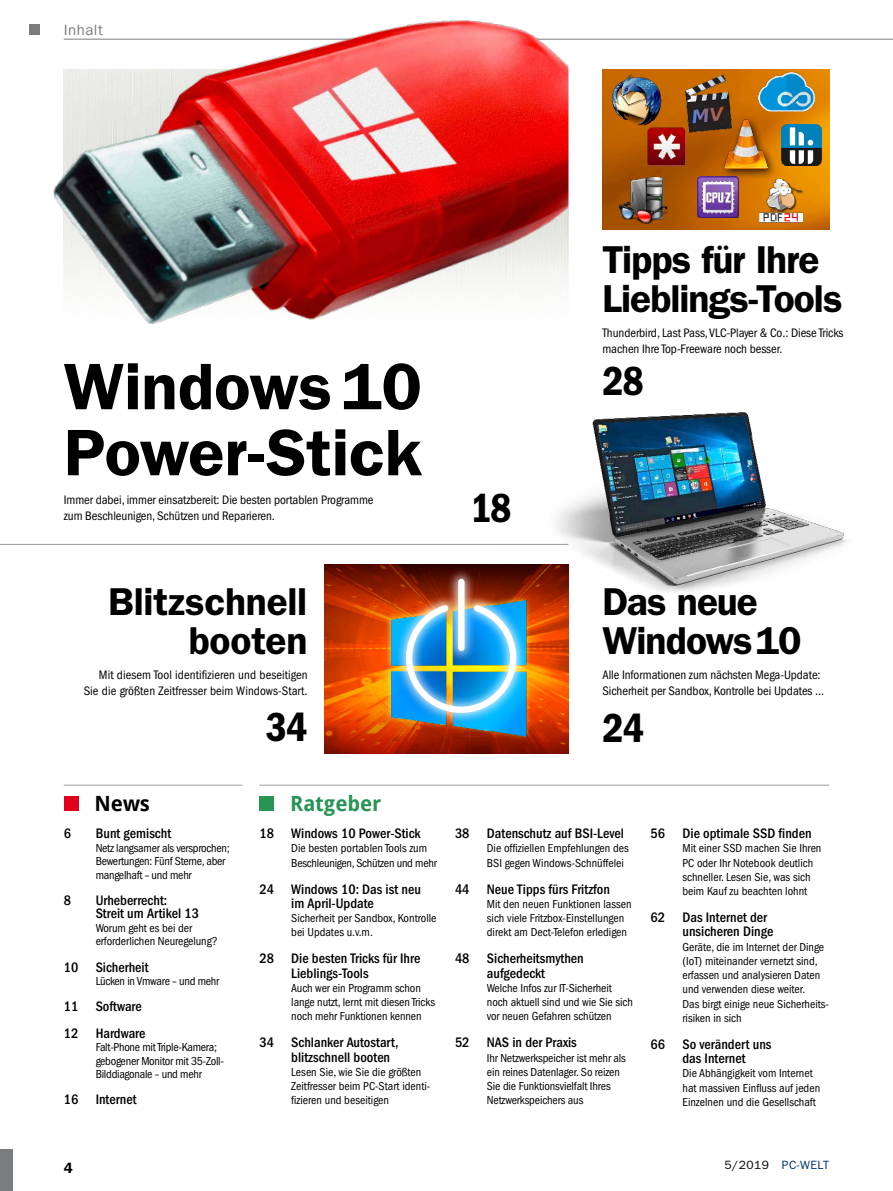
<style>
.page{position:relative;width:893px;height:1191px;background:#fff}
.page>*{position:absolute;margin:0;border:0;box-sizing:border-box;transform-origin:0 0}
.t1{font:600 66px/66px "ITC Franklin Gothic Std";letter-spacing:-.005em;color:#000}
.t2{font:42px "ITC Franklin Gothic Std Dm Cd";letter-spacing:-.03em;color:#000}
.t3{font:600 39px/39px "ITC Franklin Gothic Std";letter-spacing:-.025em;color:#000}
.t4{font:600 39px/39px "ITC Franklin Gothic Std";letter-spacing:-.005em;color:#000;text-align:right}
.t5{font:700 21px "Droid Sans Pro";letter-spacing:-.005em;color:#289555}
.t6{font:700 21px "Droid Sans Pro";color:#000}
.t7{font:15px "ITC Franklin Gothic Std";letter-spacing:.035em;color:#7a7c7e}
.t8{font:600 15px "ITC Franklin Gothic Std";color:#000}
.t9{font:500 condensed 14.25px/14.2px "ITC Franklin Gothic Std";color:#000}
.t10{font:condensed 12.75px/16.2px "ITC Franklin Gothic Std";letter-spacing:-.005em;color:#000}
.t11{font:condensed 12px/14.2px "ITC Franklin Gothic Std";color:#000}
.t12{font:condensed 12px/13.5px "ITC Franklin Gothic Std";letter-spacing:-.02em;color:#000}
.t13{font:12px "ITC Franklin Gothic Std";letter-spacing:.04em;color:#00336d}
.s1{color:#000}
</style>
<div class="page">
<div style="left:0;top:1148px;width:13px;height:43px;background:#7a7c7e"></div>
<hr style="left:64px;top:39px;width:829px;height:1px;background:#7a7c7e">
<hr style="left:0;top:544px;width:568px;height:1px;background:#9c9d9f">
<hr style="left:64px;top:784px;width:178px;height:1px;background:#9c9d9f">
<div style="left:64px;top:796px;width:15px;height:15px;background:#e2001a"></div>
<hr style="left:259px;top:784px;width:570px;height:1px;background:#9c9d9f">
<div style="left:259px;top:796px;width:15px;height:15px;background:#289555"></div>
<img style="left:602px;top:69px;width:227px;height:160px">
<img style="left:29px;top:20px;width:539px;height:304px">
<div style="left:720px;top:115px;width:58px;height:65px;background:#000;opacity:.75"></div>
<img style="left:724px;top:120px;width:43px;height:49px">
<img style="left:781px;top:125px;width:40px;height:40px">
<img style="left:609px;top:74px;width:53px;height:53px">
<img style="left:679px;top:74px;width:59px;height:59px">
<img style="left:758px;top:69px;width:56px;height:51px">
<img style="left:620px;top:176px;width:48px;height:48px">
<img style="left:759px;top:179px;width:44px;height:44px">
<img style="left:648px;top:128px;width:37px;height:37px">
<img style="left:697px;top:176px;width:41px;height:41px">
<img style="left:325px;top:564px;width:243px;height:189px">
<div style="left:384px;top:594px;width:147px;height:147px;background:#ffef2d;opacity:.75"></div>
<img style="left:390px;top:599px;width:136px;height:137px">
<div style="left:446px;top:567px;width:30px;height:95px;background:#fff;opacity:.75"></div>
<div style="left:458px;top:582px;width:7px;height:66px;background:#fff"></div>
<div style="left:394px;top:593px;width:134px;height:131px;background:#fff;opacity:.75"></div>
<img style="left:403px;top:600px;width:116px;height:116px">
<img style="left:497px;top:412px;width:351px;height:182px">
<p class="t7" style="left:64px;top:21px;width:41px">Inhalt</p>
<p class="t1" style="left:64px;top:354px;width:360px">Windows10<br>Power-Stick</p>
<p class="t10" style="left:64px;top:492px;width:311px">Immer dabei, immer einsatzbereit: Die besten portablen Programme zum Beschleunigen, Schützen und Reparieren.</p>
<p class="t2" style="left:470px;top:484px;width:43px">18</p>
<p class="t3" style="left:602px;top:240px;width:242px">Tipps für Ihre<br>Lieblings-Tools</p>
<p class="t10" style="left:602px;top:325px;width:243px">Thunderbird, Last Pass, VLC-Player &amp; Co.: Diese Tricks machen Ihre Top-Freeware noch besser.</p>
<p class="t2" style="left:602px;top:357px;width:43px">28</p>
<p class="t4" style="left:108px;top:582px;width:201px">Blitzschnell booten</p>
<p class="t10" style="left:84px;top:667px;width:225px;text-align:right">Mit diesem Tool identifizieren und beseitigen<br>Sie die größten Zeitfresser beim Windows-Start.</p>
<p class="t2" style="left:266px;top:703px;width:43px">34</p>
<p class="t3" style="left:602px;top:582px;width:201px">Das neue<br>Windows10</p>
<p class="t10" style="left:602px;top:667px;width:223px">Alle Informationen zum nächsten Mega-Update:<br>Sicherheit per Sandbox, Kontrolle bei Updates ...</p>
<p class="t2" style="left:602px;top:703px;width:43px">24</p>
<p class="t6" style="left:95px;top:788px;width:57px">News</p>
<p class="t9" style="left:64px;top:826px;width:9px">6</p>
<p class="t9" style="left:96px;top:826px;width:77px">Bunt gemischt</p>
<p class="t12" style="left:96px;top:841px;width:135px">Netz langsamer als versprochen;<br>Bewertungen: Fünf Sterne, aber mangelhaft – und mehr</p>
<p class="t9" style="left:64px;top:893px;width:9px">8</p>
<p class="t9" style="left:96px;top:893px;width:105px;line-height:13.5px">Urheberrecht:<br>Streit um Artikel 13</p>
<p class="t11" style="left:96px;top:921px;width:124px;line-height:13.5px">Worum geht es bei der erforderlichen Neuregelung?</p>
<p class="t9" style="left:64px;top:960px;width:86px">10 Sicherheit</p>
<p class="t12" style="left:96px;top:974px;width:125px">Lücken in Vmware – und mehr</p>
<p class="t9" style="left:64px;top:993px;width:83px;line-height:26.2px">11 Software<br>12 Hardware</p>
<p class="t12" style="left:96px;top:1040px;width:130px">Falt-Phone mit Triple-Kamera; gebogener Monitor mit 35-Zoll-<br>Bilddiagonale – und mehr</p>
<p class="t9" style="left:64px;top:1092px;width:74px">16 Internet</p>
<p class="t5" style="left:290px;top:788px;width:93px">Ratgeber</p>
<p class="t9" style="left:259px;top:826px;width:163px">18 Windows 10 Power-Stick</p>
<p class="t12" style="left:291px;top:841px;width:147px;line-height:14.2px">Die besten portablen Tools zum<br>Beschleunigen, Schützen und mehr</p>
<p class="t9" style="left:291px;top:882px;width:131px;text-indent:-32px">24 Windows 10: Das ist neu im April-Update</p>
<p class="t11" style="left:291px;top:911px;width:147px">Sicherheit per Sandbox, Kontrolle bei Updates u.v.m.</p>
<p class="t9" style="left:291px;top:951px;width:131px;text-indent:-32px">28 Die besten Tricks für Ihre<br>Lieblings-Tools</p>
<p class="t11" style="left:291px;top:981px;width:145px">Auch wer ein Programm schon lange nutzt, lernt mit diesen Tricks noch mehr Funktionen kennen</p>
<p class="t9" style="left:291px;top:1035px;width:109px;text-indent:-32px">34 Schlanker Autostart, blitzschnell booten</p>
<p class="t11" style="left:291px;top:1065px;width:140px">Lesen Sie, wie Sie die größten<br>Zeitfresser beim PC-Start identi&shy;fizieren und beseitigen</p>
<p class="t9" style="left:455px;top:826px;width:171px">38 Datenschutz auf BSI-Level</p>
<p class="t11" style="left:487px;top:841px;width:143px">Die offiziellen Empfehlungen des<br>BSI gegen Windows-Schnüffelei</p>
<p class="t9" style="left:455px;top:882px;width:156px">44 Neue Tipps fürs Fritzfon</p>
<p class="t11" style="left:487px;top:897px;width:146px">Mit den neuen Funktionen lassen sich viele Fritzbox-Einstellungen direkt am Dect-Telefon erledigen</p>
<p class="t9" style="left:455px;top:951px;width:130px;text-align:center">48 Sicherheitsmythen aufgedeckt</p>
<p class="t11" style="left:487px;top:981px;width:148px">Welche Infos zur IT-Sicherheit noch aktuell sind und wie Sie sich vor neuen Gefahren schützen</p>
<p class="t9" style="left:455px;top:1035px;width:123px">52 NAS in der Praxis</p>
<p class="t11" style="left:487px;top:1050px;width:141px">Ihr Netzwerkspeicher ist mehr als ein reines Datenlager. So reizen<br>Sie die Funktionsvielfalt Ihres<br>Netzwerkspeichers aus</p>
<p class="t9" style="left:651px;top:826px;width:162px">56 Die optimale SSD finden</p>
<p class="t11" style="left:682px;top:841px;width:140px">Mit einer SSD machen Sie Ihren<br>PC oder Ihr Notebook deutlich schneller. Lesen Sie, was sich beim Kauf zu beachten lohnt</p>
<p class="t9" style="left:682px;top:910px;width:92px;text-indent:-32px">62 Das Internet der unsicheren Dinge</p>
<p class="t11" style="left:682px;top:939px;width:148px">Geräte, die im Internet der Dinge (IoT) miteinander vernetzt sind, erfassen und analysieren Daten und verwenden diese weiter.<br>Das birgt einige neue Sicherheits&shy;risiken in sich</p>
<p class="t9" style="left:651px;top:1037px;width:122px;text-align:center">66 So verändert uns das Internet</p>
<p class="t11" style="left:682px;top:1066px;width:139px">Die Abhängigkeit vom Internet hat massiven Einfluss auf jeden<br>Einzelnen und die Gesellschaft</p>
<p class="t8" style="left:64px;top:1158px;width:10px">4</p>
<p class="t13" style="left:724px;top:1158px;width:106px"><span class="s1">5/2019</span> PC-WELT</p>
</div>
